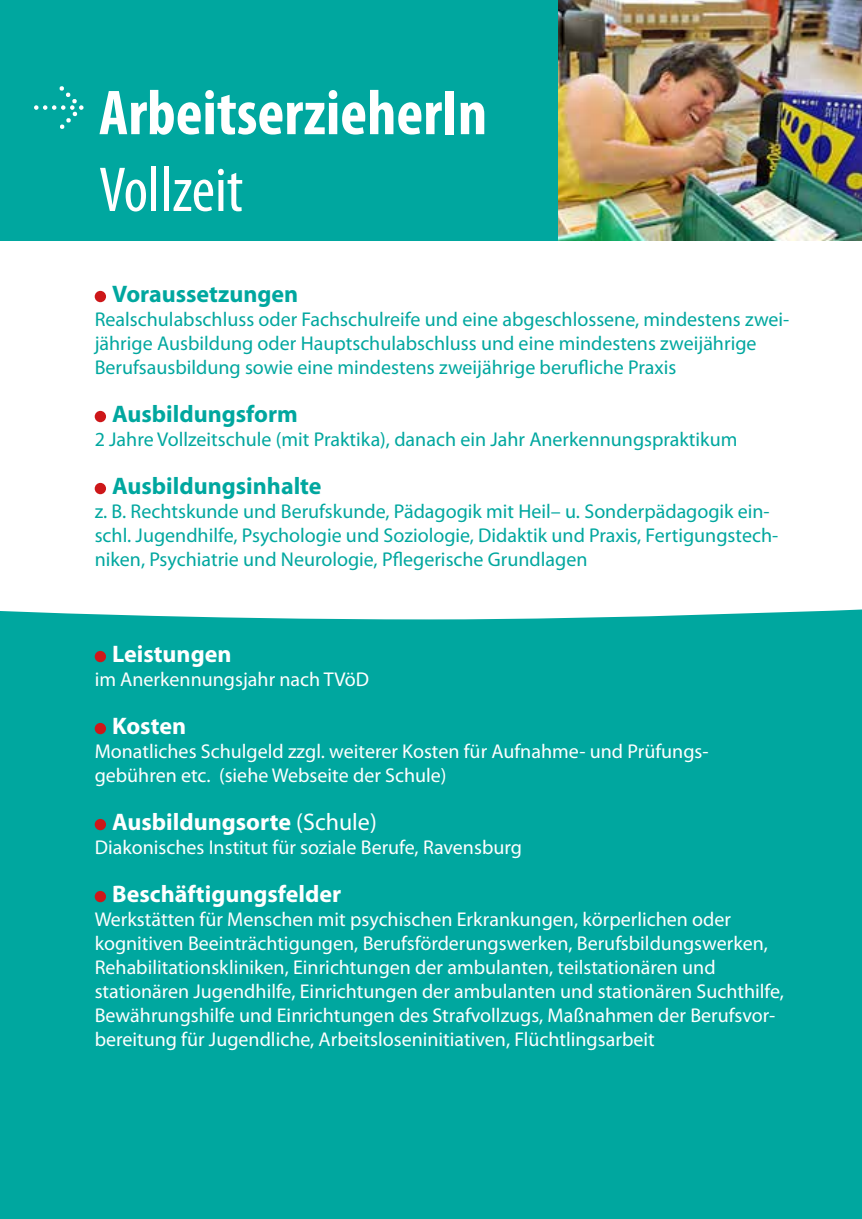
<style>
.page{position:relative;width:862px;height:1219px;background:#fff}
.page>*{position:absolute;margin:0;border:0;box-sizing:border-box;transform-origin:0 0}
.t1{font:700 condensed 64px "Myriad Pro";color:#fff}
.t2{font:condensed 64px "Myriad Pro";color:#fff}
.t3{font:700 24px "Myriad Pro";color:#fff}
.t4{font:700 24px "Myriad Pro";color:#00a79f}
.t5{font:20px/24px "Myriad Pro";color:#fff}
.t6{font:20px/24px "Myriad Pro";color:#00a79f}
.s1{font-weight:400}
</style>
<div class="page">
<div style="left:0;top:609px;width:862px;height:610px;background:#00a79f"></div>
<div style="left:95px;top:291px;width:11px;height:11px;background:#cd1719;border-radius:50%"></div>
<div style="left:95px;top:411px;width:11px;height:11px;background:#cd1719;border-radius:50%"></div>
<div style="left:95px;top:483px;width:11px;height:11px;background:#cd1719;border-radius:50%"></div>
<div style="left:95px;top:651px;width:11px;height:11px;background:#cd1719;border-radius:50%"></div>
<div style="left:95px;top:723px;width:11px;height:11px;background:#cd1719;border-radius:50%"></div>
<div style="left:95px;top:819px;width:11px;height:11px;background:#cd1719;border-radius:50%"></div>
<div style="left:95px;top:891px;width:11px;height:11px;background:#cd1719;border-radius:50%"></div>
<div style="left:0;top:0;width:855px;height:241px;background:#00a79f"></div>
<svg style="left:34px;top:86px;width:50px;height:43px"></svg>
<img style="left:558px;top:0;width:304px;height:241px">
<h1 class="t1" style="left:99px;top:73px;width:390px">ArbeitserzieherIn</h1>
<h1 class="t2" style="left:99px;top:151px;width:146px">Vollzeit</h1>
<p class="t4" style="left:112px;top:278px;width:188px">Voraussetzungen</p>
<p class="t6" style="left:95px;top:307px;width:696px">Realschulabschluss oder Fachschulreife und eine abgeschlossene, mindestens zwei&shy;jährige Ausbildung oder Hauptschulabschluss und eine mindestens zweijährige<br>Berufsausbildung sowie eine mindestens zweijährige berufliche Praxis</p>
<p class="t4" style="left:112px;top:398px;width:187px">Ausbildungsform</p>
<p class="t6" style="left:95px;top:427px;width:644px">2 Jahre Vollzeitschule (mit Praktika), danach ein Jahr Anerkennungspraktikum</p>
<p class="t4" style="left:112px;top:470px;width:211px">Ausbildungsinhalte</p>
<p class="t6" style="left:95px;top:499px;width:685px">z. B. Rechtskunde und Berufskunde, Pädagogik mit Heil– u. Sonderpädagogik ein&shy;schl. Jugendhilfe, Psychologie und Soziologie, Didaktik und Praxis, Fertigungstech&shy;niken, Psychiatrie und Neurologie, Pflegerische Grundlagen</p>
<p class="t3" style="left:112px;top:638px;width:121px">Leistungen</p>
<p class="t5" style="left:95px;top:667px;width:276px">im Anerkennungsjahr nach TVöD</p>
<p class="t3" style="left:112px;top:710px;width:76px">Kosten</p>
<p class="t5" style="left:95px;top:739px;width:615px">Monatliches Schulgeld zzgl. weiterer Kosten für Aufnahme- und Prüfungs&shy;gebühren etc. (siehe Webseite der Schule)</p>
<p class="t3" style="left:112px;top:806px;width:266px">Ausbildungsorte <span class="s1">(Schule)</span></p>
<p class="t5" style="left:95px;top:835px;width:429px">Diakonisches Institut für soziale Berufe, Ravensburg</p>
<p class="t3" style="left:112px;top:878px;width:231px">Beschäftigungsfelder</p>
<p class="t5" style="left:95px;top:907px;width:691px">Werkstätten für Menschen mit psychischen Erkrankungen, körperlichen oder kognitiven Beeinträchtigungen, Berufsförderungswerken, Berufsbildungswerken, Rehabilitationskliniken, Einrichtungen der ambulanten, teilstationären und stationären Jugendhilfe, Einrichtungen der ambulanten und stationären Suchthilfe, Bewährungshilfe und Einrichtungen des Strafvollzugs, Maßnahmen der Berufsvor&shy;bereitung für Jugendliche, Arbeitsloseninitiativen, Flüchtlingsarbeit</p>
</div>
